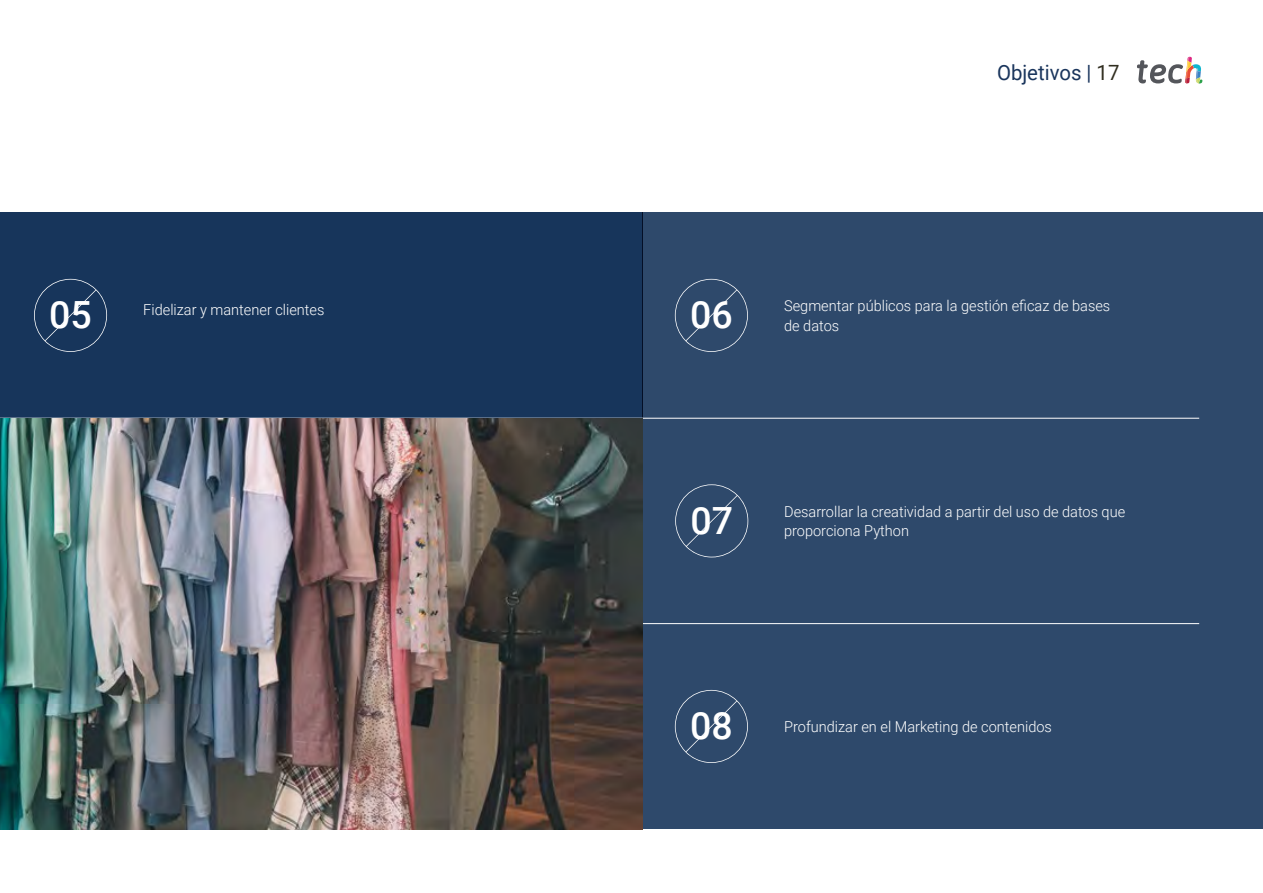
<style>
.page{position:relative;width:1263px;height:893px;background:#fff}
.page>*{position:absolute;margin:0;border:0;box-sizing:border-box;transform-origin:0 0}
.t1{font:500 37.5px "Roboto";color:#fff}
.t2{font:21px "Roboto";color:#1a355c}
.t3{font:300 15px/19.5px "Roboto";color:#fff}
.s1{color:#312e20}
</style>
<div class="page">
<div style="left:0;top:213px;width:642px;height:616px;background:#17355b"></div>
<div style="left:642px;top:213px;width:621px;height:616px;background:#2e496b"></div>
<svg style="left:34px;top:279px;width:73px;height:73px"></svg>
<svg style="left:675px;top:279px;width:73px;height:73px"></svg>
<svg style="left:675px;top:484px;width:73px;height:73px"></svg>
<svg style="left:675px;top:690px;width:73px;height:73px"></svg>
<hr style="left:0;top:418px;width:1199px;height:1px;background:#fff">
<hr style="left:0;top:623px;width:1199px;height:1px;background:#fff">
<svg style="left:1137px;top:57px;width:65px;height:27px"></svg>
<img style="left:0;top:418px;width:642px;height:411px">
<h2 class="t2" style="left:997px;top:57px;width:124px">Objetivos | <span class="s1">17</span></h2>
<h1 class="t1" style="left:49px;top:288px;width:44px">05</h1>
<h1 class="t1" style="left:690px;top:288px;width:44px">06</h1>
<p class="t3" style="left:143px;top:300px;width:183px">Fidelizar y mantener clientes</p>
<p class="t3" style="left:784px;top:296px;width:328px">Segmentar públicos para la gestión eficaz de bases</p>
<p class="t3" style="left:784px;top:315px;width:57px">de datos</p>
<h1 class="t1" style="left:690px;top:494px;width:44px">07</h1>
<p class="t3" style="left:784px;top:501px;width:343px">Desarrollar la creatividad a partir del uso de datos que proporciona Python</p>
<h1 class="t1" style="left:690px;top:699px;width:44px">08</h1>
<p class="t3" style="left:784px;top:716px;width:269px">Profundizar en el Marketing de contenidos</p>
</div>
